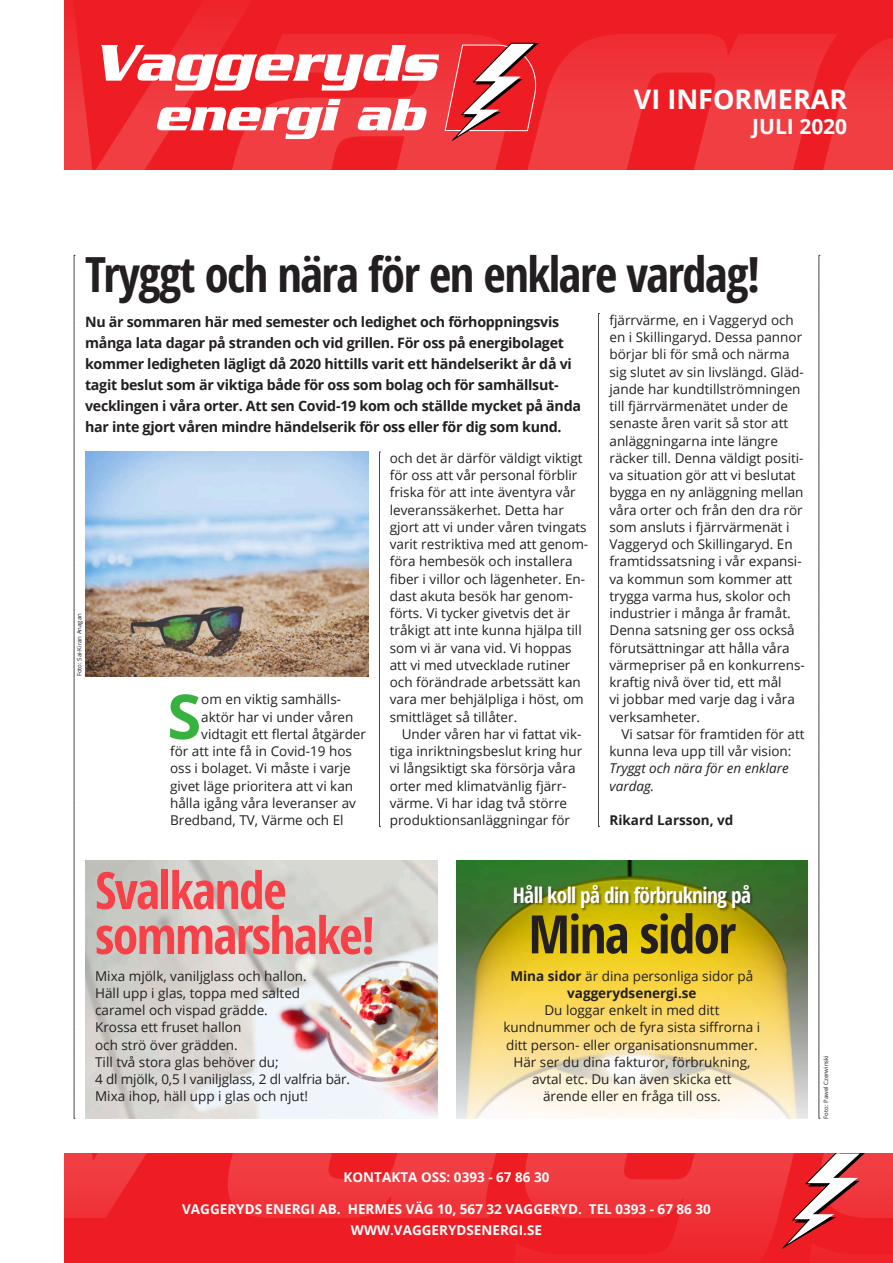
<style>
.page{position:relative;width:893px;height:1263px;background:#fff}
.page>*{position:absolute;margin:0;border:0;box-sizing:border-box;transform-origin:0 0}
.t1{font:700 61.8px "Open Sans";color:#38b23e}
.t2{font:700 condensed 52.95px "Open Sans";letter-spacing:-.03em;color:#231f20}
.t3{font:700 condensed 51.45px/45px "Open Sans";letter-spacing:-.03em;color:#f74149}
.t4{font:700 condensed 48.45px "Open Sans";letter-spacing:-.03em;color:#231f20}
.t5{font:700 27px "Open Sans";color:#fff}
.t6{font:700 condensed 21.45px "Open Sans";letter-spacing:-.03em;color:#fff}
.t7{font:700 21px "Open Sans";color:#fff}
.t8{font:700 14.25px/21px "Open Sans";letter-spacing:-.02em;color:#231f20}
.t9{font:13.5px/17.2px "Open Sans";color:#231f20}
.t10{font:700 13.5px/21px "Open Sans";color:#fff;text-align:center}
.t11{font:700 13.5px/17.2px "Open Sans";color:#231f20;text-align:center}
.t12{font:italic 13.5px/17.2px "Open Sans";color:#231f20}
.t13{font:6px "Open Sans";color:#231f20}
.s1{font-weight:400}
</style>
<div class="page">
<div style="left:0;top:0;width:893px;height:170px;background:#ee1d23"></div>
<svg style="left:64px;top:18px;width:176px;height:152px"></svg>
<svg style="left:101px;top:34px;width:792px;height:136px"></svg>
<svg style="left:64px;top:1153px;width:829px;height:110px;background:#ed2d32"></svg>
<div style="left:0;top:0;width:64px;height:1263px;background:#fff"></div>
<img style="left:85px;top:452px;width:284px;height:224px">
<img style="left:457px;top:860px;width:351px;height:258px">
<svg style="left:598px;top:313px;width:1px;height:514px"></svg>
<svg style="left:819px;top:255px;width:1px;height:864px"></svg>
<svg style="left:74px;top:255px;width:1px;height:864px"></svg>
<svg style="left:379px;top:452px;width:1px;height:375px"></svg>
<img style="left:85px;top:860px;width:353px;height:258px">
<div style="left:514px;top:885px;width:239px;height:27px;background:#231f20;opacity:.55"></div>
<h3 class="t5" style="left:634px;top:86px;width:215px">VI INFORMERAR</h3>
<h3 class="t7" style="left:752px;top:117px;width:97px">JULI 2020</h3>
<h3 class="t4" style="left:85px;top:252px;width:677px">Tryggt och nära för en enklare vardag!</h3>
<p class="t8" style="left:85px;top:312px;width:497px">Nu är sommaren här med semester och ledighet och förhoppningsvis många lata dagar på stranden och vid grillen. För oss på energibolaget kommer ledigheten lägligt då 2020 hittills varit ett händelserikt år då vi tagit beslut som är viktiga både för oss som bolag och för samhällsut&shy;vecklingen i våra orter. Att sen Covid-19 kom och ställde mycket på ända har inte gjort våren mindre händelserik för oss eller för dig som kund.</p>
<p class="t13" style="left:77px;top:676px;width:65px;rotate:-90deg">Foto: Sai-Kiran Anagan</p>
<h1 class="t1" style="left:167px;top:687px;width:36px">S</h1>
<p class="t9" style="left:201px;top:692px;width:141px">om en viktig samhälls-</p>
<p class="t9" style="left:201px;top:709px;width:154px">aktör har vi under våren</p>
<p class="t9" style="left:201px;top:725px;width:166px">vidtagit ett flertal åtgärder</p>
<p class="t9" style="left:170px;top:744px;width:183px">för att inte få in Covid-19 hos</p>
<p class="t9" style="left:170px;top:761px;width:182px">oss i bolaget. Vi måste i varje</p>
<p class="t9" style="left:170px;top:778px;width:185px">givet läge prioritera att vi kan</p>
<p class="t9" style="left:170px;top:795px;width:187px">hålla igång våra leveranser av</p>
<p class="t9" style="left:170px;top:813px;width:175px">Bredband, TV, Värme och El</p>
<p class="t9" style="left:390px;top:450px;width:200px">och det är därför väldigt viktigt för oss att vår personal förblir friska för att inte äventyra vår leveranssäkerhet. Detta har gjort att vi under våren tvingats varit restriktiva med att genom&shy;föra hembesök och installera fiber i villor och lägenheter. En&shy;dast akuta besök har genom&shy;förts. Vi tycker givetvis det är tråkigt att inte kunna hjälpa till som vi är vana vid. Vi hoppas att vi med utvecklade rutiner och förändrade arbetssätt kan vara mer behjälpliga i höst, om smittläget så tillåter.</p>
<p class="t9" style="left:390px;top:726px;width:194px;text-indent:12px">Under våren har vi fattat vik&shy;tiga inriktningsbeslut kring hur vi långsiktigt ska försörja våra orter med klimatvänlig fjärr&shy;värme. Vi har idag två större produktionsanläggningar för</p>
<p class="t9" style="left:609px;top:312px;width:197px">fjärrvärme, en i Vaggeryd och en i Skillingaryd. Dessa pannor börjar bli för små och närma sig slutet av sin livslängd. Gläd&shy;jande har kundtillströmningen till fjärrvärmenätet under de senaste åren varit så stor att anläggningarna inte längre räcker till. Denna väldigt positi&shy;va situation gör att vi beslutat bygga en ny anläggning mellan våra orter och från den dra rör som ansluts i fjärrvärmenät i<br>Vaggeryd och Skillingaryd. En framtidssatsning i vår expansi&shy;va kommun som kommer att trygga varma hus, skolor och industrier i många år framåt.<br>Denna satsning ger oss också förutsättningar att hålla våra värmepriser på en konkurrens&shy;kraftig nivå över tid, ett mål<br>vi jobbar med varje dag i våra verksamheter.</p>
<p class="t9" style="left:609px;top:726px;width:197px;text-indent:12px">Vi satsar för framtiden för att kunna leva upp till vår vision:</p>
<p class="t12" style="left:609px;top:761px;width:181px">Tryggt och nära för en enklare vardag.</p>
<p class="t11" style="left:609px;top:812px;width:125px">Rikard Larsson, vd</p>
<h3 class="t3" style="left:95px;top:871px;width:281px">Svalkande sommarshake!</h3>
<p class="t9" style="left:95px;top:968px;width:257px">Mixa mjölk, vaniljglass och hallon.<br>Häll upp i glas, toppa med salted caramel och vispad grädde.<br>Krossa ett fruset hallon<br>och strö över grädden.<br>Till två stora glas behöver du;<br>4 dl mjölk, 0,5 l vaniljglass, 2 dl valfria bär.<br>Mixa ihop, häll upp i glas och njut!</p>
<p class="t11" style="left:510px;top:968px;width:244px">Mina sidor <span class="s1">är dina personliga sidor på </span>vaggerydsenergi.se</p>
<h3 class="t6" style="left:513px;top:885px;width:240px">Håll koll på din förbrukning på</h3>
<h2 class="t2" style="left:528px;top:909px;width:209px">Mina sidor</h2>
<p class="t9" style="left:503px;top:1002px;width:258px;text-align:center">Du loggar enkelt in med ditt kundnummer och de fyra sista siffrorna i ditt person- eller organisationsnummer.<br>Här ser du dina fakturor, förbrukning, avtal etc. Du kan även skicka ett<br>ärende eller en fråga till oss.</p>
<p class="t13" style="left:823px;top:1118px;width:65px;rotate:-90deg">Foto: Pawel Czerwinski</p>
<p class="t10" style="left:344px;top:1168px;width:207px">KONTAKTA OSS: 0393 - 67 86 30</p>
<p class="t10" style="left:182px;top:1199px;width:530px">VAGGERYDS ENERGI AB. HERMES VÄG 10, 567 32 VAGGERYD. TEL 0393 - 67 86 30<br>WWW.VAGGERYDSENERGI.SE</p>
</div>
